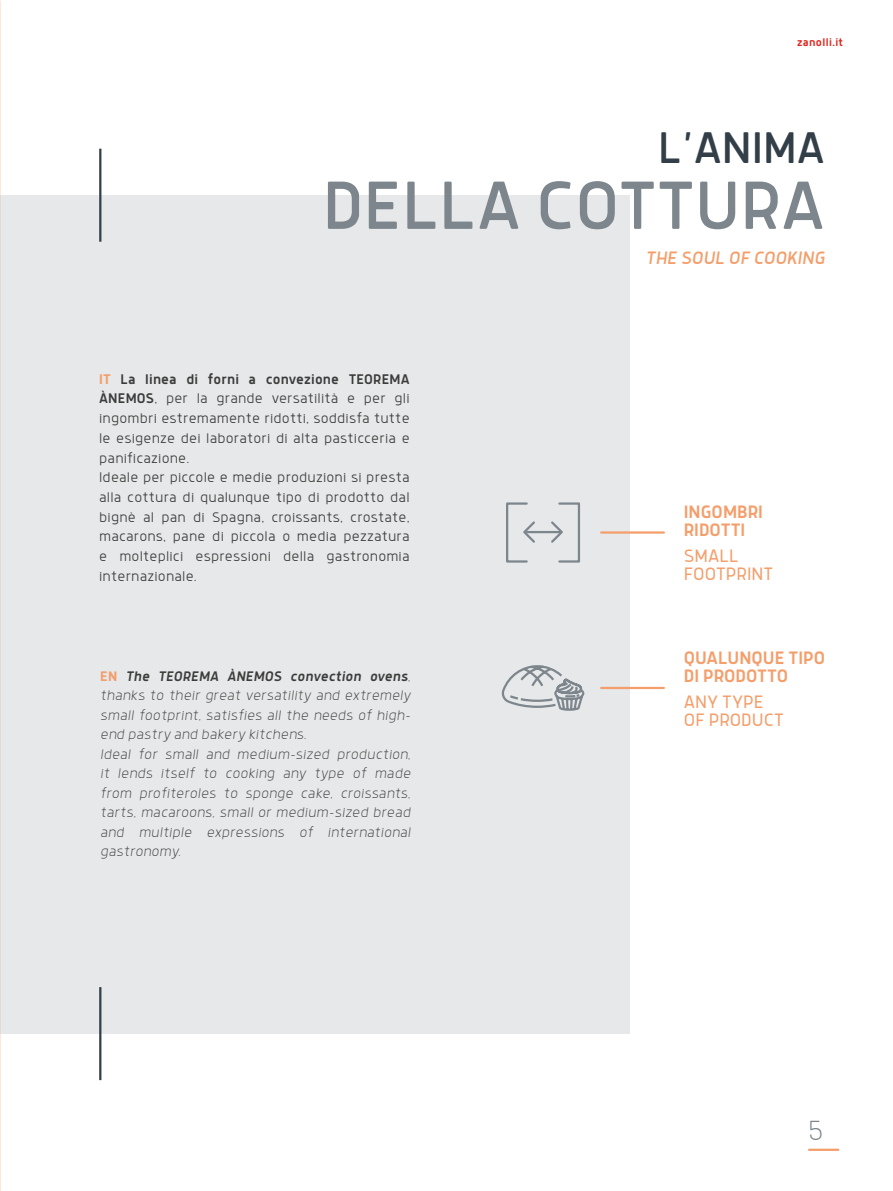
<style>
.page{position:relative;width:893px;height:1191px;background:#fff}
.page>*{position:absolute;margin:0;border:0;box-sizing:border-box;transform-origin:0 0}
.t1{font:75px "Anteb Alt";color:#7d868c}
.t2{font:48px "Anteb Alt";color:#323e48}
.t3{font:200 30px "Anteb";color:#7d868c}
.t4{font:500 19.5px/18px "Anteb";color:#f49e6b}
.t5{font:300 19.5px/18px "Anteb";color:#f49e6b}
.t6{font:italic 19.5px "Anteb Alt";color:#f49e6b}
.t7{font:300 15.15px/19.6px "Anteb Alt";letter-spacing:.01em;color:#3c3c3b}
.t8{font:italic 200 15px/19.5px "Anteb Alt";letter-spacing:.01em;color:#3c3c3b}
.t9{font:500 12px "Anteb";letter-spacing:.03em;color:#e2241c}
.s1{font-weight:700;color:#f49e6b}
.s2{font-weight:500}
.s3{font-weight:700;font-style:normal;color:#f49e6b}
</style>
<div class="page">
<hr style="left:0;top:0;width:1px;height:1191px;background:#f49e6b">
<div style="left:0;top:195px;width:629px;height:838px;background:#e6e8ea"></div>
<hr style="left:99px;top:149px;width:2px;height:93px;background:#323e48">
<hr style="left:99px;top:987px;width:2px;height:93px;background:#323e48">
<hr style="left:809px;top:1148px;width:29px;height:2px;background:#f49e6b">
<hr style="left:601px;top:531px;width:63px;height:2px;background:#f49e6b">
<hr style="left:601px;top:687px;width:63px;height:2px;background:#f49e6b">
<div style="left:506px;top:502px;width:22px;height:60px;border:2px solid #7d868c"></div>
<div style="left:558px;top:502px;width:22px;height:60px;border:2px solid #7d868c"></div>
<hr style="left:527px;top:531px;width:33px;height:2px;background:#7d868c">
<svg style="left:523px;top:519px;width:14px;height:26px"></svg>
<svg style="left:549px;top:519px;width:14px;height:26px"></svg>
<svg style="left:501px;top:665px;width:84px;height:46px"></svg>
<p class="t9" style="left:797px;top:35px;width:48px">zanolli.it</p>
<h2 class="t2" style="left:658px;top:119px;width:168px">L’ANIMA</h2>
<h1 class="t1" style="left:323px;top:160px;width:504px">DELLA COTTURA</h1>
<p class="t6" style="left:645px;top:246px;width:181px">THE SOUL OF COOKING</p>
<p class="t7" style="left:99px;top:369px;width:312px"><span class="s1">IT</span> <span class="s2">La linea di forni a convezione TEOREMA ÀNEMOS</span>, per la grande versatilità e per gli ingombri estremamente ridotti, soddisfa tutte le esigenze dei laboratori di alta pasticceria e panificazione.<br>Ideale per piccole e medie produzioni si presta alla cottura di qualunque tipo di prodotto dal bignè al pan di Spagna, croissants, crostate, macarons, pane di piccola o media pezzatura e molteplici espressioni della gastronomia internazionale.</p>
<p class="t8" style="left:100px;top:666px;width:312px"><span class="s3">EN</span> <span class="s2">The TEOREMA ÀNEMOS convection ovens</span>, thanks to their great versatility and extremely small footprint, satisfies all the needs of high&shy;end pastry and bakery kitchens.<br>Ideal for small and medium-sized production, it lends itself to cooking any type of made from profiteroles to sponge cake, croissants, tarts, macaroons, small or medium-sized bread and multiple expressions of international gastronomy.</p>
<p class="t4" style="left:684px;top:502px;width:81px">INGOMBRI<br>RIDOTTI</p>
<p class="t5" style="left:684px;top:546px;width:91px">SMALL<br>FOOTPRINT</p>
<p class="t4" style="left:684px;top:648px;width:143px">QUALUNQUE TIPO<br>DI PRODOTTO</p>
<p class="t5" style="left:684px;top:692px;width:102px">ANY TYPE<br>OF PRODUCT</p>
<h3 class="t3" style="left:808px;top:1113px;width:17px">5</h3>
</div>
